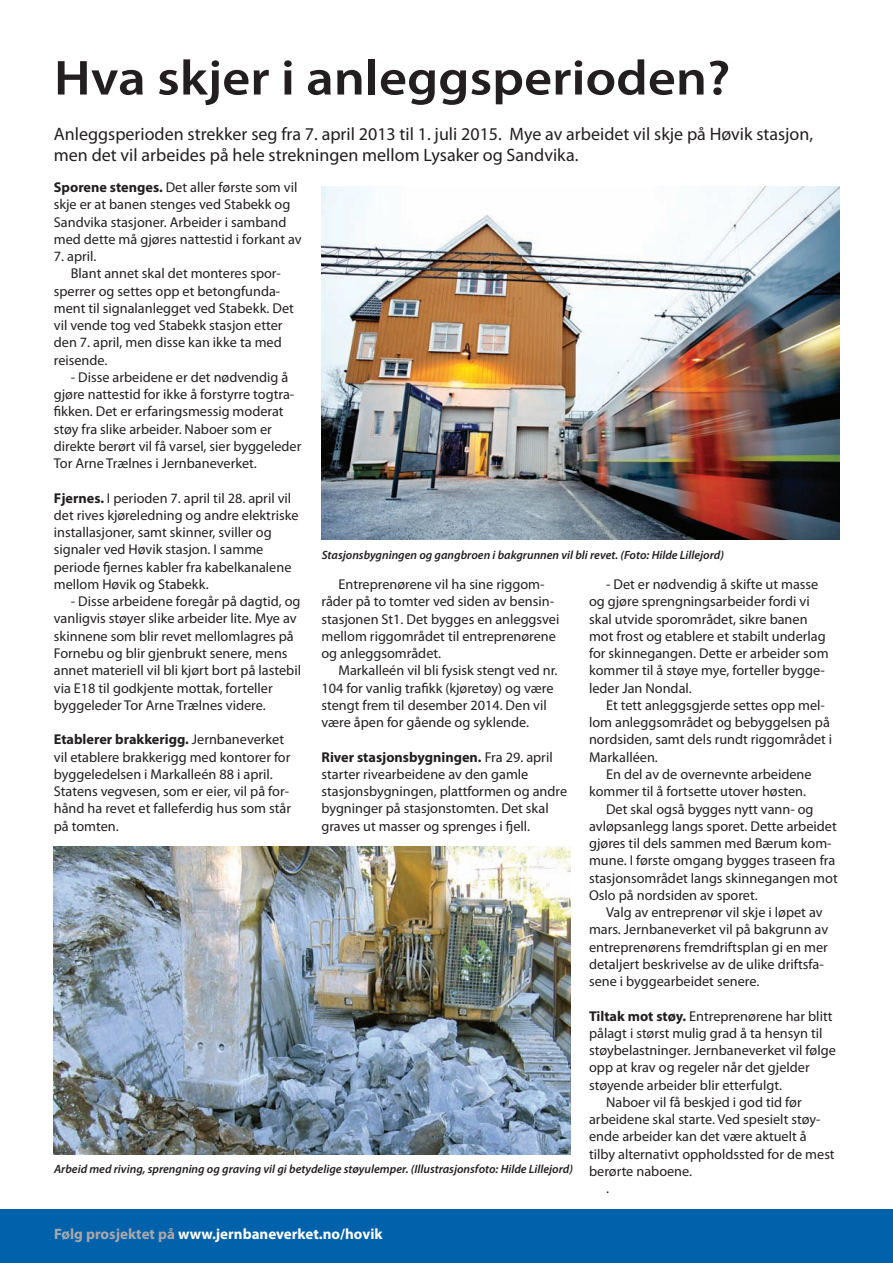
<style>
.page{position:relative;width:893px;height:1263px;background:#fff}
.page>*{position:absolute;margin:0;border:0;box-sizing:border-box;transform-origin:0 0}
.t1{font:600 49.5px "Myriad Pro";color:#231f20;scale:1.1 1}
.t2{font:18px/21px "Myriad Pro";color:#231f20}
.t3{font:700 15px "Myriad Pro";color:#fff}
.t4{font:14.25px/17.2px "Myriad Pro";color:#231f20}
.t5{font:italic 600 12px "Myriad Pro";color:#231f20}
.s1{font-weight:700}
.s2{color:#a8a9ad}
</style>
<div class="page">
<div style="left:0;top:1209px;width:893px;height:54px;background:#0161aa"></div>
<img style="left:322px;top:186px;width:517px;height:354px">
<img style="left:54px;top:847px;width:517px;height:307px">
<h1 class="t1" style="left:54px;top:46px;width:616px">Hva skjer i anleggsperioden?</h1>
<p class="t2" style="left:54px;top:123px;width:761px">Anleggsperioden strekker seg fra 7. april 2013 til 1. juli 2015. Mye av arbeidet vil skje på Høvik stasjon, men det vil arbeides på hele strekningen mellom Lysaker og Sandvika.</p>
<p class="t4" style="left:54px;top:178px;width:249px"><span class="s1">Sporene stenges.</span> Det aller første som vil skje er at banen stenges ved Stabekk og Sandvika stasjoner. Arbeider i samband med dette må gjøres nattestid i forkant av</p>
<p class="t4" style="left:54px;top:247px;width:44px">7. april.</p>
<p class="t4" style="left:71px;top:265px;width:212px">Blant annet skal det monteres spor-</p>
<p class="t4" style="left:54px;top:282px;width:228px">sperrer og settes opp et betongfunda-</p>
<p class="t4" style="left:54px;top:299px;width:242px">ment til signalanlegget ved Stabekk. Det</p>
<p class="t4" style="left:54px;top:316px;width:230px">vil vende tog ved Stabekk stasjon etter</p>
<p class="t4" style="left:54px;top:334px;width:229px">den 7. april, men disse kan ikke ta med</p>
<p class="t4" style="left:54px;top:351px;width:55px">reisende.</p>
<p class="t4" style="left:54px;top:368px;width:249px;text-indent:17px">- Disse arbeidene er det nødvendig å gjøre nattestid for ikke å forstyrre togtra&shy;fikken. Det er erfaringsmessig moderat støy fra slike arbeider. Naboer som er direkte berørt vil få varsel, sier byggeleder Tor Arne Trælnes i Jernbaneverket.</p>
<p class="t4" style="left:54px;top:489px;width:246px"><span class="s1">Fjernes.</span> I perioden 7. april til 28. april vil det rives kjøreledning og andre elektriske installasjoner, samt skinner, sviller og signaler ved Høvik stasjon. I samme periode fjernes kabler fra kabelkanalene mellom Høvik og Stabekk.</p>
<p class="t4" style="left:54px;top:593px;width:249px;text-indent:17px">- Disse arbeidene foregår på dagtid, og vanligvis støyer slike arbeider lite. Mye av skinnene som blir revet mellomlagres på Fornebu og blir gjenbrukt senere, mens annet materiell vil bli kjørt bort på lastebil via E18 til godkjente mottak, forteller byggeleder Tor Arne Trælnes videre.</p>
<p class="t4" style="left:54px;top:731px;width:239px"><span class="s1">Etablerer brakkerigg.</span> Jernbaneverket vil etablere brakkerigg med kontorer for byggeledelsen i Markalleén 88 i april.<br>Statens vegvesen, som er eier, vil på for&shy;hånd ha revet et falleferdig hus som står på tomten.</p>
<p class="t5" style="left:322px;top:547px;width:404px">Stasjonsbygningen og gangbroen i bakgrunnen vil bli revet. (Foto: Hilde Lillejord)</p>
<p class="t4" style="left:589px;top:575px;width:241px;text-indent:17px">- Det er nødvendig å skifte ut masse og gjøre sprengningsarbeider fordi vi skal utvide sporområdet, sikre banen mot frost og etablere et stabilt underlag for skinnegangen. Dette er arbeider som kommer til å støye mye, forteller bygge&shy;leder Jan Nondal.</p>
<p class="t4" style="left:589px;top:696px;width:245px;text-indent:17px">Et tett anleggsgjerde settes opp mel&shy;lom anleggsområdet og bebyggelsen på nordsiden, samt dels rundt riggområdet i<br>Markalléen.</p>
<p class="t4" style="left:606px;top:765px;width:207px">En del av de overnevnte arbeidene</p>
<p class="t4" style="left:589px;top:783px;width:218px">kommer til å fortsette utover høsten.</p>
<p class="t4" style="left:606px;top:800px;width:209px">Det skal også bygges nytt vann- og</p>
<p class="t4" style="left:589px;top:817px;width:249px">avløpsanlegg langs sporet. Dette arbeidet</p>
<p class="t4" style="left:589px;top:834px;width:244px">gjøres til dels sammen med Bærum kom-</p>
<p class="t4" style="left:589px;top:852px;width:248px">mune. I første omgang bygges traseen fra</p>
<p class="t4" style="left:589px;top:869px;width:250px">stasjonsområdet langs skinnegangen mot</p>
<p class="t4" style="left:589px;top:886px;width:170px">Oslo på nordsiden av sporet.</p>
<p class="t4" style="left:606px;top:903px;width:218px">Valg av entreprenør vil skje i løpet av</p>
<p class="t4" style="left:589px;top:921px;width:241px">mars. Jernbaneverket vil på bakgrunn av</p>
<p class="t4" style="left:589px;top:938px;width:240px">entreprenørens fremdriftsplan gi en mer</p>
<p class="t4" style="left:589px;top:955px;width:236px">detaljert beskrivelse av de ulike driftsfa-</p>
<p class="t4" style="left:589px;top:972px;width:172px">sene i byggearbeidet senere.</p>
<p class="t4" style="left:589px;top:1007px;width:245px"><span class="s1">Tiltak mot støy.</span> Entreprenørene har blitt</p>
<p class="t4" style="left:589px;top:1024px;width:235px">pålagt i størst mulig grad å ta hensyn til</p>
<p class="t4" style="left:589px;top:1041px;width:248px">støybelastninger. Jernbaneverket vil følge</p>
<p class="t4" style="left:589px;top:1059px;width:222px">opp at krav og regeler når det gjelder</p>
<p class="t4" style="left:589px;top:1076px;width:195px">støyende arbeider blir etterfulgt.</p>
<p class="t4" style="left:606px;top:1093px;width:197px">Naboer vil få beskjed i god tid før</p>
<p class="t4" style="left:589px;top:1110px;width:233px">arbeidene skal starte. Ved spesielt støy-</p>
<p class="t4" style="left:589px;top:1128px;width:219px">ende arbeider kan det være aktuelt å</p>
<p class="t4" style="left:589px;top:1145px;width:247px">tilby alternativt oppholdssted for de mest</p>
<p class="t4" style="left:589px;top:1162px;width:105px">berørte naboene.</p>
<p class="t4" style="left:606px;top:1179px;width:4px">.</p>
<p class="t4" style="left:321px;top:575px;width:239px;text-indent:17px">Entreprenørene vil ha sine riggom&shy;råder på to tomter ved siden av bensin&shy;stasjonen St1. Det bygges en anleggsvei mellom riggområdet til entreprenørene og anleggsområdet.</p>
<p class="t4" style="left:321px;top:662px;width:238px;text-indent:17px">Markalleén vil bli fysisk stengt ved nr.<br>104 for vanlig trafikk (kjøretøy) og være stengt frem til desember 2014. Den vil være åpen for gående og syklende.</p>
<p class="t4" style="left:321px;top:748px;width:247px"><span class="s1">River stasjonsbygningen.</span> Fra 29. april starter rivearbeidene av den gamle stasjonsbygningen, plattformen og andre bygninger på stasjonstomten. Det skal graves ut masser og sprenges i fjell.</p>
<p class="t5" style="left:54px;top:1161px;width:520px">Arbeid med riving, sprengning og graving vil gi betydelige støyulemper. (Illustrasjonsfoto: Hilde Lillejord)</p>
<p class="t3" style="left:54px;top:1224px;width:330px"><span class="s2">Følg prosjektet på</span> www.jernbaneverket.no/hovik</p>
</div>
